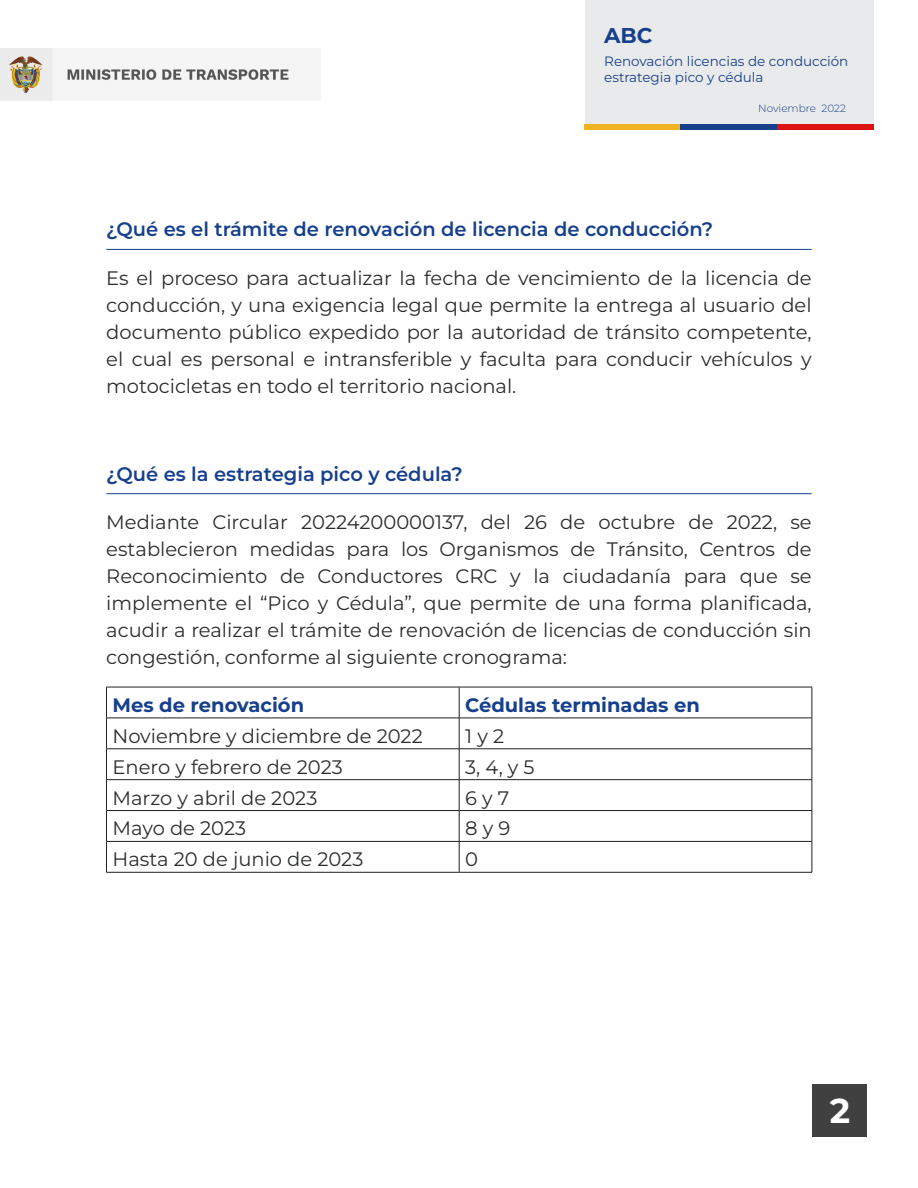
<style>
.page{position:relative;width:918px;height:1188px;background:#fff}
.page>*{position:absolute;margin:0;border:0;box-sizing:border-box;transform-origin:0 0}
.t1{font:700 34.5px "Montserrat";color:#fff}
.t2{font:700 21.45px "Montserrat";color:#17408c}
.Parrafo{font:19.5px/27px "Montserrat";color:#2c2e2f;text-align:justify}
.Pregunta{font:600 19.5px "Montserrat";color:#17408c}
.Parrafo-2{font:700 19.5px "Montserrat";color:#17408c}
.t3{font:13.5px/16.2px "Montserrat";color:#17408c}
.t4{font:300 10.5px "Montserrat";color:#17408c}
</style>
<div class="page">
<div style="left:813px;top:1085px;width:54px;height:52px;background:#404041"></div>
<div style="left:585px;top:0;width:288px;height:129px;background:#e9eaeb"></div>
<img style="left:0;top:49px;width:292px;height:52px">
<div style="left:584px;top:124px;width:97px;height:5px;background:#f0b324"></div>
<div style="left:681px;top:124px;width:96px;height:5px;background:#17408c"></div>
<div style="left:777px;top:124px;width:97px;height:5px;background:#db1412"></div>
<hr style="left:106px;top:249px;width:706px;height:1px;background:#17408c">
<hr style="left:106px;top:493px;width:706px;height:1px;background:#17408c">
<hr style="left:106px;top:687px;width:353px;height:1px;background:#231f20">
<hr style="left:106px;top:687px;width:1px;height:31px;background:#231f20">
<hr style="left:459px;top:687px;width:353px;height:1px;background:#231f20">
<hr style="left:459px;top:687px;width:1px;height:31px;background:#231f20">
<hr style="left:812px;top:687px;width:1px;height:31px;background:#231f20">
<hr style="left:106px;top:718px;width:353px;height:1px;background:#231f20">
<hr style="left:106px;top:718px;width:1px;height:31px;background:#231f20">
<hr style="left:459px;top:718px;width:353px;height:1px;background:#231f20">
<hr style="left:459px;top:718px;width:1px;height:31px;background:#231f20">
<hr style="left:812px;top:718px;width:1px;height:31px;background:#231f20">
<hr style="left:106px;top:749px;width:353px;height:1px;background:#231f20">
<hr style="left:106px;top:749px;width:1px;height:30px;background:#231f20">
<hr style="left:459px;top:749px;width:353px;height:1px;background:#231f20">
<hr style="left:459px;top:749px;width:1px;height:30px;background:#231f20">
<hr style="left:812px;top:749px;width:1px;height:30px;background:#231f20">
<hr style="left:106px;top:779px;width:353px;height:1px;background:#231f20">
<hr style="left:106px;top:780px;width:1px;height:30px;background:#231f20">
<hr style="left:459px;top:779px;width:353px;height:1px;background:#231f20">
<hr style="left:459px;top:780px;width:1px;height:30px;background:#231f20">
<hr style="left:812px;top:780px;width:1px;height:30px;background:#231f20">
<hr style="left:106px;top:810px;width:353px;height:1px;background:#231f20">
<hr style="left:106px;top:811px;width:1px;height:30px;background:#231f20">
<hr style="left:459px;top:810px;width:353px;height:1px;background:#231f20">
<hr style="left:459px;top:811px;width:1px;height:30px;background:#231f20">
<hr style="left:812px;top:811px;width:1px;height:30px;background:#231f20">
<hr style="left:106px;top:841px;width:353px;height:1px;background:#231f20">
<hr style="left:106px;top:842px;width:1px;height:30px;background:#231f20">
<hr style="left:459px;top:841px;width:353px;height:1px;background:#231f20">
<hr style="left:459px;top:842px;width:1px;height:30px;background:#231f20">
<hr style="left:812px;top:842px;width:1px;height:30px;background:#231f20">
<hr style="left:106px;top:872px;width:353px;height:1px;background:#231f20">
<hr style="left:459px;top:872px;width:353px;height:1px;background:#231f20">
<p class="t2" style="left:604px;top:21px;width:50px">ABC</p>
<p class="t3" style="left:604px;top:52px;width:246px">Renovación licencias de conducción estrategia pico y cédula</p>
<p class="t4" style="left:758px;top:101px;width:89px">Noviembre 2022</p>
<p class="Pregunta" style="left:106px;top:216px;width:608px">¿Qué es el trámite de renovación de licencia de conducción?</p>
<p class="Parrafo" style="left:106px;top:264px;width:707px">Es el proceso para actualizar la fecha de vencimiento de la licencia de conducción, y una exigencia legal que permite la entrega al usuario del documento público expedido por la autoridad de tránsito competente, el cual es personal e intransferible y faculta para conducir vehículos y motocicletas en todo el territorio nacional.</p>
<p class="Pregunta" style="left:106px;top:461px;width:358px">¿Qué es la estrategia pico y cédula?</p>
<p class="Parrafo" style="left:106px;top:508px;width:707px">Mediante Circular 20224200000137, del 26 de octubre de 2022, se establecieron medidas para los Organismos de Tránsito, Centros de Reconocimiento de Conductores CRC y la ciudadanía para que se implemente el “Pico y Cédula”, que permite de una forma planificada, acudir a realizar el trámite de renovación de licencias de conducción sin congestión, conforme al siguiente cronograma:</p>
<p class="Parrafo-2" style="left:112px;top:692px;width:193px">Mes de renovación</p>
<p class="Parrafo-2" style="left:465px;top:692px;width:236px">Cédulas terminadas en</p>
<p class="Parrafo" style="left:112px;top:722px;width:312px">Noviembre y diciembre de 2022</p>
<p class="Parrafo" style="left:465px;top:722px;width:40px">1 y 2</p>
<p class="Parrafo" style="left:112px;top:753px;width:232px">Enero y febrero de 2023</p>
<p class="Parrafo" style="left:465px;top:753px;width:71px">3, 4, y 5</p>
<p class="Parrafo" style="left:112px;top:784px;width:206px">Marzo y abril de 2023</p>
<p class="Parrafo" style="left:465px;top:784px;width:46px">6 y 7</p>
<p class="Parrafo" style="left:112px;top:814px;width:135px">Mayo de 2023</p>
<p class="Parrafo" style="left:465px;top:814px;width:47px">8 y 9</p>
<p class="Parrafo" style="left:112px;top:845px;width:252px">Hasta 20 de junio de 2023</p>
<p class="Parrafo" style="left:465px;top:845px;width:14px">0</p>
<h1 class="t1" style="left:830px;top:1088px;width:22px">2</h1>
</div>
